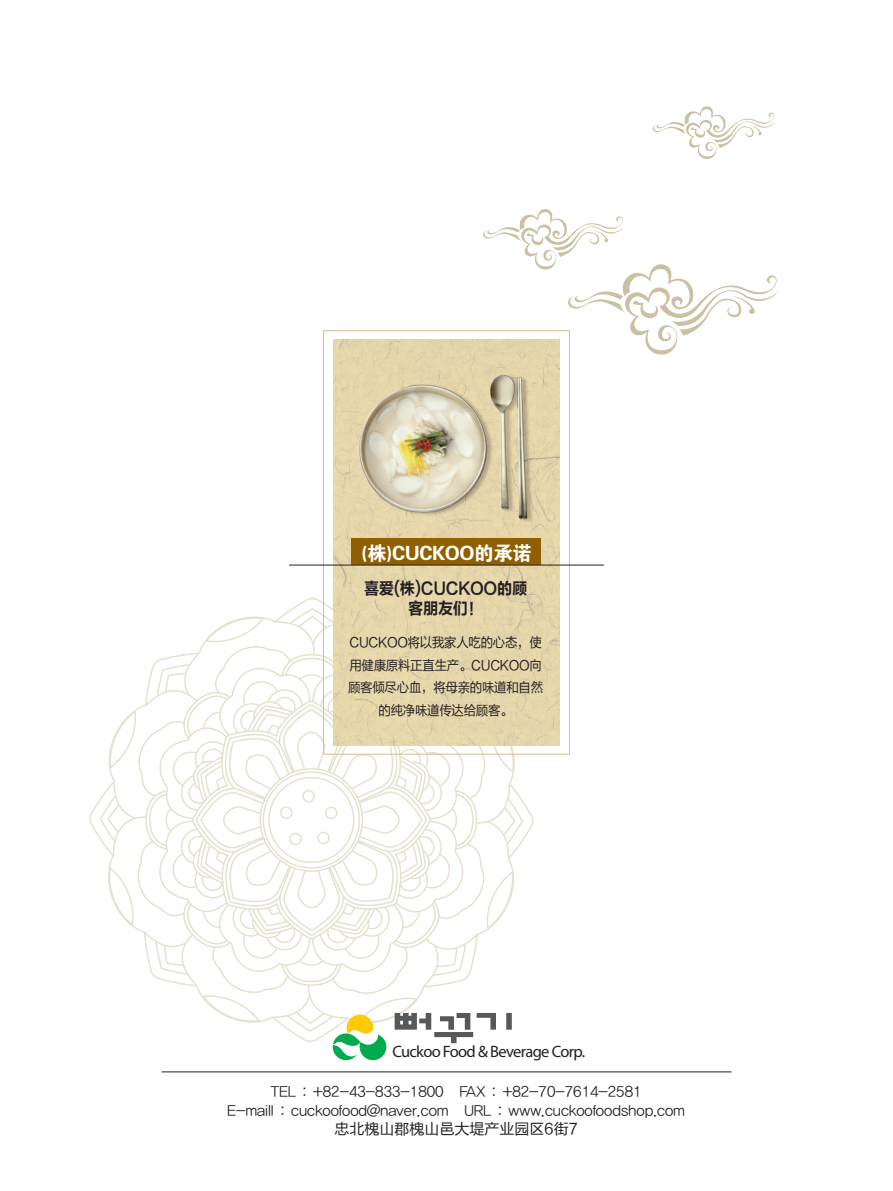
<style>
.page{position:relative;width:893px;height:1191px;background:#fff}
.page>*{position:absolute;margin:0;border:0;box-sizing:border-box;transform-origin:0 0}
.t1{font:19.5px "FZDHTJW GB1 0";letter-spacing:-.02em;color:#fff}
.t2{font:16.5px "Myriad Pro";letter-spacing:-.04em;color:#231f20}
.t3{font:16.5px/19.5px "FZLTCHK GBK1 0";letter-spacing:-.02em;color:#231f20;text-align:center;scale:.92 1}
.t4{font:15px/19.2px "YDVYGO32";color:#231f20;text-align:center}
.t5{font:15px "FZLTHK GBK1 0";color:#231f20}
.t6{font:13.5px/22.5px "FZLTHK GBK1 0";letter-spacing:-.02em;color:#231f20;text-align:center;scale:.92 1}
</style>
<div class="page">
<svg style="left:89px;top:598px;width:444px;height:444px"></svg>
<svg style="left:196px;top:704px;width:231px;height:231px"></svg>
<svg style="left:263px;top:771px;width:97px;height:97px"></svg>
<hr style="left:162px;top:1071px;width:569px;height:1px;background:#231f20">
<svg style="left:395px;top:1013px;width:117px;height:30px"></svg>
<svg style="left:333px;top:1014px;width:53px;height:46px"></svg>
<svg style="left:483px;top:209px;width:295px;height:146px"></svg>
<svg style="left:653px;top:106px;width:122px;height:53px"></svg>
<div style="left:323px;top:330px;width:247px;height:424px;border:1px solid #d8bc96"></div>
<img style="left:333px;top:339px;width:227px;height:406px">
<img style="left:347px;top:364px;width:204px;height:170px">
<div style="left:352px;top:538px;width:189px;height:27px;background:#906000"></div>
<hr style="left:289px;top:565px;width:315px;height:1px;background:#231f20">
<h1 class="t1" style="left:361px;top:542px;width:172px">(株)CUCKOO的承诺</h1>
<p class="t3" style="left:364px;top:579px;width:179px">喜爱(株)CUCKOO的顾客朋友们！</p>
<p class="t6" style="left:348px;top:631px;width:213px">CUCKOO将以我家人吃的心态，使用健康原料正直生产。CUCKOO向顾客倾尽心血，将母亲的味道和自然的纯净味道传达给顾客。</p>
<p class="t2" style="left:392px;top:1045px;width:194px">Cuckoo Food &amp; Beverage Corp.</p>
<p class="t4" style="left:227px;top:1080px;width:459px">TEL : +82-43-833-1800 FAX : +82-70-7614-2581<br>E-maill : cuckoofood@naver.com URL : www.cuckoofoodshop.com</p>
<p class="t5" style="left:335px;top:1121px;width:245px">忠北槐山郡槐山邑大堤产业园区6街7</p>
</div>
